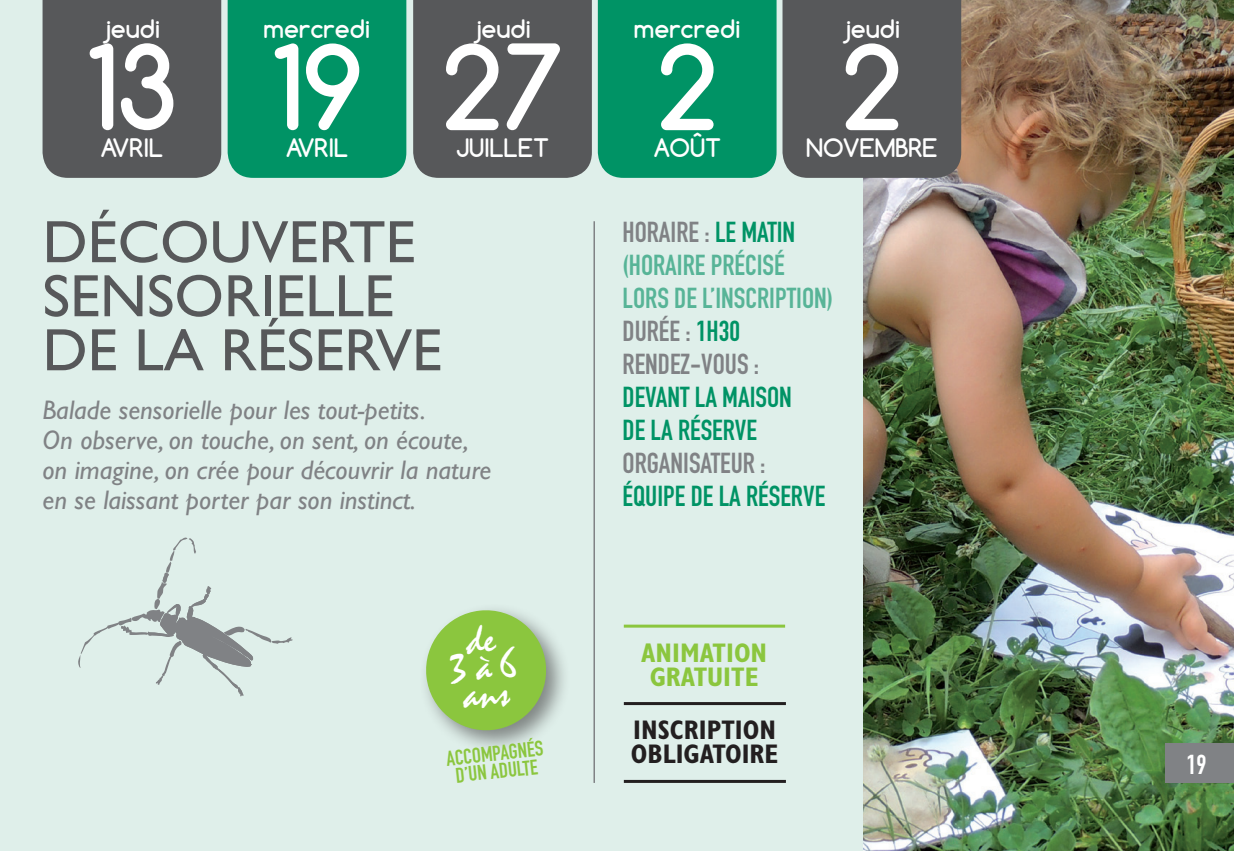
<style>
.page{position:relative;width:1234px;height:851px;background:#fff}
.page>*{position:absolute;margin:0;border:0;box-sizing:border-box;transform-origin:0 0}
.t1{font:700 111px "Comfortaa";color:#fff}
.t2{font:60px/54px "Gill Sans Std";color:#57585a}
.t3{font:28.5px/33px "DIN Engschrift Std";color:#57b497}
.t4{font:28.5px/33px "DIN Engschrift Std";color:#009365}
.t5{font:28.5px "DIN Engschrift Std";color:#808285}
.t6{font:italic 27px/30px "Gill Sans Std";color:#808285}
.t7{font:700 condensed 27px/24px "Gill Sans Std";color:#231f20}
.t8{font:700 condensed 27px/24px "Gill Sans Std";color:#8bc63e;text-align:center}
.t9{font:27px "DIN Engschrift Std";color:#fff}
.t10{font:700 24px "Comfortaa";color:#fff}
.t11{font:21px/18px "DIN Engschrift Std";color:#8bc63e;text-align:center}
.s1{color:#808285}
.s2{color:#009365}
</style>
<div class="page">
<div style="left:0;top:0;width:1233px;height:850px;background:#dfefea"></div>
<img style="left:863px;top:0;width:370px;height:850px">
<hr style="left:593px;top:221px;width:2px;height:561px;background:#808285">
<div style="left:43px;top:0;width:178px;height:178px;background:#57585a"></div>
<div style="left:1165px;top:743px;width:68px;height:40px;background:#808285"></div>
<div style="left:227px;top:0;width:179px;height:178px;background:#009365"></div>
<div style="left:413px;top:0;width:178px;height:178px;background:#57585a"></div>
<div style="left:597px;top:0;width:179px;height:178px;background:#009365"></div>
<div style="left:782px;top:0;width:179px;height:178px;background:#57585a"></div>
<div style="left:418px;top:602px;width:153px;height:153px;background:#231f20;opacity:.5"></div>
<hr style="left:623px;top:779px;width:162px;height:3px;background:#231f20">
<hr style="left:623px;top:702px;width:162px;height:3px;background:#231f20">
<hr style="left:623px;top:624px;width:162px;height:3px;background:#8bc63e">
<svg style="left:78px;top:537px;width:214px;height:159px"></svg>
<svg style="left:423px;top:607px;width:126px;height:126px"></svg>
<p class="t10" style="left:103px;top:14px;width:59px">jeudi</p>
<h1 class="t1" style="left:86px;top:17px;width:93px">13</h1>
<p class="t10" style="left:263px;top:14px;width:108px">mercredi</p>
<h1 class="t1" style="left:271px;top:17px;width:93px">19</h1>
<p class="t10" style="left:473px;top:14px;width:59px">jeudi</p>
<h1 class="t1" style="left:441px;top:17px;width:123px">27</h1>
<p class="t10" style="left:633px;top:14px;width:108px">mercredi</p>
<h1 class="t1" style="left:656px;top:17px;width:62px">2</h1>
<p class="t10" style="left:843px;top:14px;width:59px">jeudi</p>
<h1 class="t1" style="left:841px;top:17px;width:62px">2</h1>
<p class="t10" style="left:100px;top:132px;width:64px">avril</p>
<p class="t10" style="left:285px;top:132px;width:64px">avril</p>
<p class="t10" style="left:456px;top:132px;width:94px">juillet</p>
<p class="t10" style="left:653px;top:132px;width:69px">août</p>
<p class="t10" style="left:806px;top:132px;width:133px">novembre</p>
<h2 class="t2" style="left:43px;top:215px;width:113px">DéCOUVERTE<br>SENSORIE</h2>
<h2 class="t2" style="left:43px;top:269px;width:347px;text-indent:262px">LLE<br>DE LA RéSERVE</h2>
<p class="t6" style="left:43px;top:395px;width:450px">Balade sensorielle pour les tout-petits.<br>On observe, on touche, on sent, on écoute, on imagine, on crée pour découvrir la nature en se laissant porter par son instinct.</p>
<p class="t3" style="left:622px;top:215px;width:212px"><span class="s1">HORAIRE :</span> <span class="s2">LE MATIN </span>(HORAIRE PRÉCISÉ<br>LORS DE L’INSCRIPTION)<br><span class="s1">DURÉE :</span> <span class="s2">1H30<br></span><span class="s1">RENDEZ-VOUS :</span></p>
<p class="t4" style="left:622px;top:380px;width:171px">DEVANT LA MAISON<br>DE LA RÉSERVE</p>
<p class="t5" style="left:622px;top:446px;width:144px">ORGANISATEUR :</p>
<p class="t4" style="left:622px;top:479px;width:204px">ÉQUIPE DE LA RÉSERVE</p>
<p class="t8" style="left:641px;top:640px;width:127px">ANIMATION<br>GRATUITE</p>
<p class="t11" style="left:445px;top:749px;width:99px;rotate:-6deg">ACC OMPAGNÉS<br>D’UN ADULTE</p>
<p class="t7" style="left:630px;top:717px;width:149px">INSCRIPTION<br>OBLIGATOIRE</p>
<p class="t9" style="left:1185px;top:748px;width:22px">19</p>
</div>
